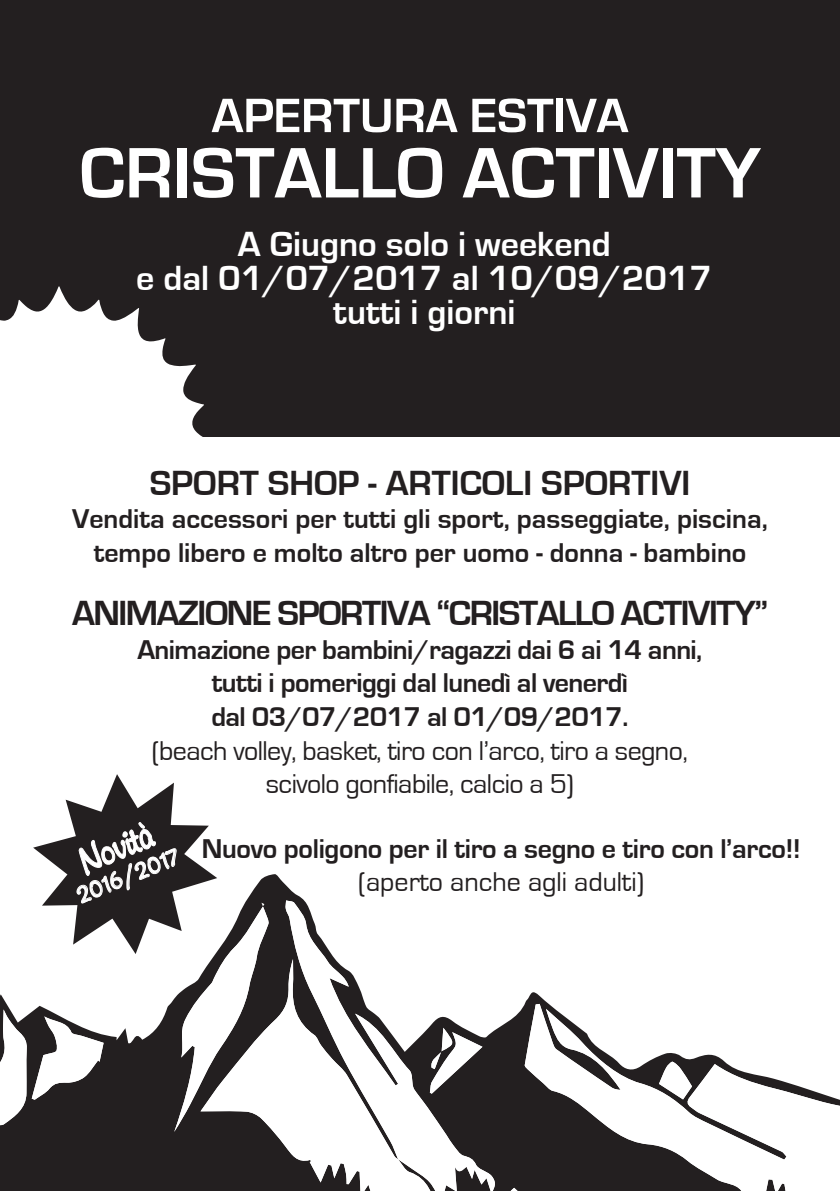
<style>
.page{position:relative;width:840px;height:1191px;background:#fff}
.page>*{position:absolute;margin:0;border:0;box-sizing:border-box;transform-origin:0 0}
.t1{font:700 74px "Eurostile";color:#fff}
.t2{font:700 50px "Eurostile";color:#fff}
.t3{font:40.6px "Montauk Pro";color:#fff}
.t4{font:700 36px "Eurostile";color:#fff}
.t5{font:700 36px "Eurostile";letter-spacing:-.04em;color:#231f20}
.t6{font:700 36px "Eurostile";color:#231f20}
.t7{font:700 28px/33.6px "Eurostile";letter-spacing:-.01em;color:#231f20;text-align:center}
.t8{font:28px "Eurostile";letter-spacing:-.02em;color:#231f20}
.t9{font:28px "Eurostile";color:#231f20}
.t10{font:26px "Montauk Pro";color:#fff}
</style>
<div class="page">
<div style="left:0;top:0;width:839px;height:437px;background:#231f20"></div>
<svg style="left:495px;top:1004px;width:344px;height:187px"></svg>
<svg style="left:317px;top:933px;width:178px;height:258px"></svg>
<svg style="left:510px;top:1187px;width:71px;height:4px"></svg>
<svg style="left:658px;top:1061px;width:33px;height:38px"></svg>
<svg style="left:429px;top:1027px;width:53px;height:66px"></svg>
<svg style="left:0;top:286px;width:204px;height:151px;fill:#fff"></svg>
<div style="left:34px;top:413px;width:62px;height:71px;background:#fff;border-radius:50%"></div>
<svg style="left:0;top:774px;width:317px;height:417px"></svg>
<p class="t2" style="left:211px;top:88px;width:418px">APERTURA ESTIVA</p>
<p class="t1" style="left:79px;top:133px;width:682px">CRISTALLO ACTIVITY</p>
<p class="t4" style="left:238px;top:225px;width:374px">A Giugno solo i weekend</p>
<p class="t4" style="left:136px;top:259px;width:577px">e dal 01/07/2017 al 10/09/2017</p>
<p class="t4" style="left:333px;top:293px;width:184px">tutti i giorni</p>
<p class="t6" style="left:150px;top:463px;width:542px">SPORT SHOP - ARTICOLI SPORTIVI</p>
<p class="t7" style="left:72px;top:503px;width:697px">Vendita accessori per tutti gli sport, passeggiate, piscina, tempo libero e molto altro per uomo - donna - bambino</p>
<p class="t5" style="left:72px;top:593px;width:697px">ANIMAZIONE SPORTIVA “CRISTALLO ACTIVITY”</p>
<p class="t7" style="left:137px;top:633px;width:566px">Animazione per bambini/ragazzi dai 6 ai 14 anni,</p>
<p class="t7" style="left:212px;top:667px;width:417px">tutti i pomeriggi dal lunedì al venerdì</p>
<p class="t7" style="left:211px;top:700px;width:418px">dal 03/07/2017 al 01/09/2017.</p>
<p class="t8" style="left:152px;top:735px;width:537px">(beach volley, basket, tiro con l’arco, tiro a segno,</p>
<p class="t8" style="left:266px;top:769px;width:309px">scivolo gonfiabile, calcio a 5)</p>
<p class="t3" style="left:71px;top:838px;width:78px;rotate:-22deg">Novità</p>
<p class="t10" style="left:71px;top:881px;width:109px;rotate:-22deg">2016/2017</p>
<p class="t7" style="left:201px;top:832px;width:600px">Nuovo poligono per il tiro a segno e tiro con l’arco!!</p>
<p class="t9" style="left:358px;top:867px;width:287px">(aperto anche agli adulti)</p>
</div>
